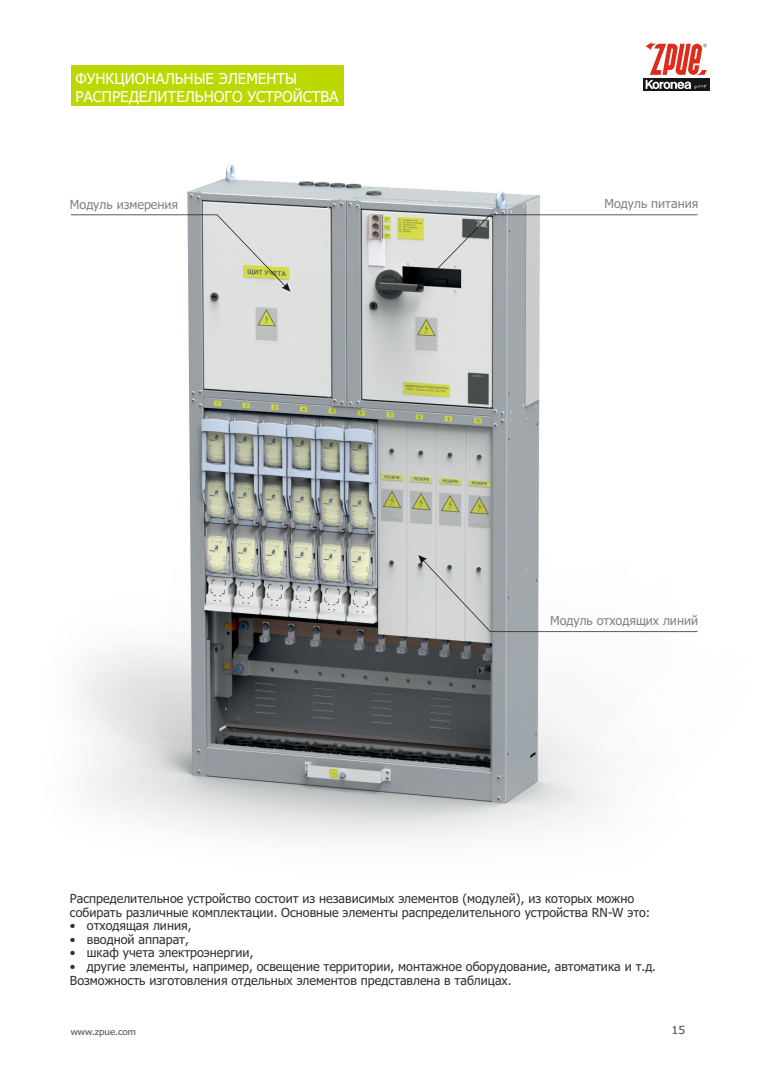
<style>
.page{position:relative;width:780px;height:1088px;background:#fff}
.page>*{position:absolute;margin:0;border:0;box-sizing:border-box;transform-origin:0 0}
.t1{font:15px/18.1px "Tahoma";color:#fff}
.t2{font:12.5px/13.6px "Tahoma";color:#313130}
.t3{font:12.5px "Tahoma";color:#818281}
.t4{font:11.25px "Tahoma";color:#4e4e4d;scale:1.11 1}
.t5{font:8.75px "Tahoma";color:#4e4e4d;scale:1.11 1}
</style>
<div class="page">
<img style="left:70px;top:164px;width:628px;height:679px">
<svg style="left:71px;top:214px;width:219px;height:77px"></svg>
<svg style="left:415px;top:214px;width:282px;height:77px"></svg>
<svg style="left:418px;top:555px;width:279px;height:77px"></svg>
<div style="left:643px;top:78px;width:66px;height:13px;background:#151616"></div>
<svg style="left:645px;top:42px;width:62px;height:47px"></svg>
<div style="left:71px;top:66px;width:272px;height:40px;background:#bcd800"></div>
<p class="t1" style="left:76px;top:70px;width:264px">ФУНКЦИОНАЛЬНЫЕ ЭЛЕМЕНТЫ<br>РАСПРЕДЕЛИТЕЛЬНОГО УСТРОЙСТВА</p>
<p class="t3" style="left:70px;top:199px;width:110px">Модуль измерения</p>
<p class="t3" style="left:604px;top:199px;width:95px">Модуль питания</p>
<p class="t3" style="left:550px;top:616px;width:150px">Модуль отходящих линий</p>
<p class="t2" style="left:70px;top:893px;width:582px">Распределительное устройство состоит из независимых элементов (модулей), из которых можно собирать различные комплектации. Основные элементы распределительного устройства RN-W это:</p>
<p class="t2" style="left:70px;top:920px;width:123px">• отходящая линия,</p>
<p class="t2" style="left:70px;top:933px;width:120px">• вводной аппарат,</p>
<p class="t2" style="left:70px;top:947px;width:185px">• шкаф учета электроэнергии,</p>
<p class="t2" style="left:70px;top:961px;width:587px">• другие элементы, например, освещение территории, монтажное оборудование, автоматика и т.д.<br>Возможность изготовления отдельных элементов представлена в таблицах.</p>
<p class="t5" style="left:71px;top:1028px;width:60px">www.zpue.com</p>
<p class="t4" style="left:671px;top:1025px;width:14px">15</p>
</div>
